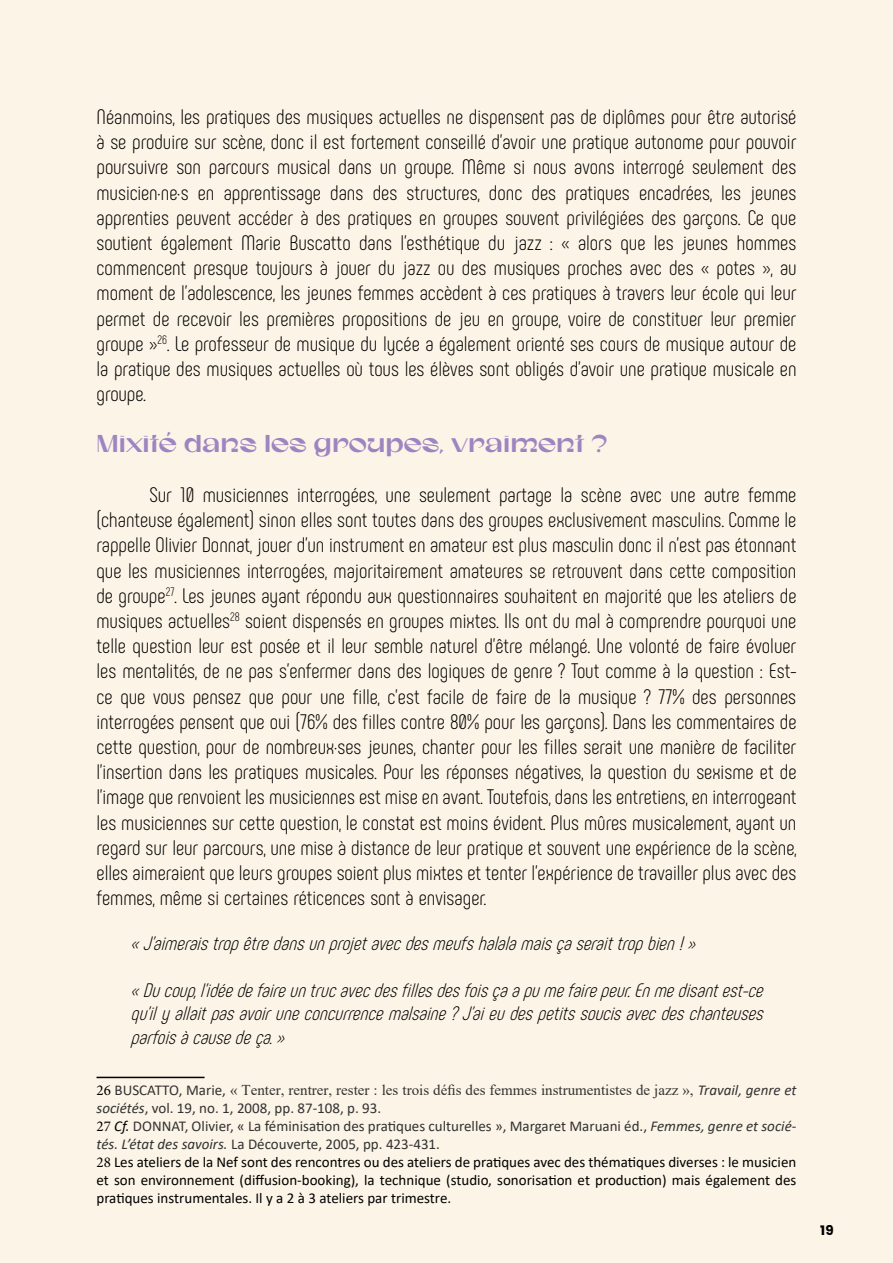
<style>
.page{position:relative;width:893px;height:1263px;background:#fcf4e6}
.page>*{position:absolute;margin:0;border:0;box-sizing:border-box;transform-origin:0 0}
.t1{font:300 21px/25.2px "Phenomena";color:#000;text-align:justify}
.t2{font:21px "Gunter";color:#9e85c1}
.t3{font:italic 300 19.5px/23.4px "Phenomena";color:#000;text-align:justify}
.t4{font:15px/18px "Calibri";color:#000}
.t5{font:15px "Times New Roman";color:#323232}
.t6{font:700 13.5px "Poppins";color:#000}
.s1{font-family:"Minion Pro";color:#000}
.s2{font-family:"Calibri"}
.s3{font-family:"Calibri";font-style:italic}
.s4{font-style:italic;color:#323232}
.s5{color:#323232}
.s6{font-family:"Minion Pro"}
.s7{font-style:italic}
</style>
<div class="page">
<hr style="left:97px;top:1077px;width:108px;height:1px;background:#000">
<p class="t1" style="left:97px;top:104px;width:702px">Néanmoins, les pratiques des musiques actuelles ne dispensent pas de diplômes pour être autorisé à se produire sur scène, donc il est fortement conseillé d’avoir une pratique autonome pour pouvoir poursuivre son parcours musical dans un groupe. Même si nous avons interrogé seulement des musicien·ne·s en apprentissage dans des structures, donc des pratiques encadrées, les jeunes apprenties peuvent accéder à des pratiques en groupes souvent privilégiées des garçons. Ce que soutient également Marie Buscatto dans l’esthétique du jazz : « alors que les jeunes hommes commencent presque toujours à jouer du jazz ou des musiques proches avec des « potes », au moment de l’adolescence, les jeunes femmes accèdent à ces pratiques à travers leur école qui leur permet de recevoir les premières propositions de jeu en groupe, voire de constituer leur premier groupe »<sup>26</sup>. Le professeur de musique du lycée a également orienté ses cours de musique autour de la pratique des musiques actuelles où tous les élèves sont obligés d’avoir une pratique musicale en groupe.</p>
<p class="t2" style="left:97px;top:428px;width:512px">Mixité dans les groupes, vraiment ?</p>
<p class="t1" style="left:97px;top:482px;width:701px;text-indent:53px">Sur 10 musiciennes interrogées, une seulement partage la scène avec une autre femme (chanteuse également) sinon elles sont toutes dans des groupes exclusivement masculins. Comme le rappelle Olivier Donnat, jouer d’un instrument en amateur est plus masculin donc il n’est pas étonnant que les musiciennes interrogées, majoritairement amateures se retrouvent dans cette composition de groupe<sup>27</sup>. Les jeunes ayant répondu aux questionnaires souhaitent en majorité que les ateliers de musiques actuelles<sup>28</sup> soient dispensés en groupes mixtes. Ils ont du mal à comprendre pourquoi une telle question leur est posée et il leur semble naturel d’être mélangé. Une volonté de faire évoluer les mentalités, de ne pas s’enfermer dans des logiques de genre ? Tout comme à la question : Est&shy;ce que vous pensez que pour une fille, c’est facile de faire de la musique ? 77% des personnes interrogées pensent que oui (76% des filles contre 80% pour les garçons). Dans les commentaires de cette question, pour de nombreux·ses jeunes, chanter pour les filles serait une manière de faciliter l’insertion dans les pratiques musicales. Pour les réponses négatives, la question du sexisme et de l’image que renvoient les musiciennes est mise en avant. Toutefois, dans les entretiens, en interrogeant les musiciennes sur cette question, le constat est moins évident. Plus mûres musicalement, ayant un regard sur leur parcours, une mise à distance de leur pratique et souvent une expérience de la scène, elles aimeraient que leurs groupes soient plus mixtes et tenter l’expérience de travailler plus avec des femmes, même si certaines réticences sont à envisager.</p>
<p class="t3" style="left:131px;top:932px;width:572px">« J’aimeraistropêtredansunprojetavecdesmeufshalalamaisçaseraittropbien!»</p>
<p class="t3" style="left:131px;top:978px;width:639px">« Ducoup,l’idéedefaireuntrucavecdesfillesdesfoisçaapumefairepeur.Enmedisantest-ce qu’ilyallaitpasavoiruneconcurrencemalsaine?J’aieudespetitssoucisavecdeschanteuses parfoisàcausedeça.»</p>
<p class="t5" style="left:97px;top:1080px;width:701px"><span class="s1">26</span> <span class="s2">BUSCATTO, Marie,</span> « Tenter, rentrer, rester : les trois défis des femmes instrumentistes de jazz », <span class="s3">Travail, genre et</span></p>
<p class="t4" style="left:97px;top:1099px;width:701px"><span class="s4">sociétés</span><span class="s5">, vol. 19, no. 1, 2008, pp. 87-108, p. 93.<br></span><span class="s6">27</span> <span class="s7">Cf.</span> <span class="s5">DONNAT, Olivier, « La féminisation des pratiques culturelles », Margaret Maruani éd.,</span> <span class="s4">Femmes, genre et socié&shy;tés. L’état des savoirs.</span> <span class="s5">La Découverte, 2005, pp. 423-431.<br></span><span class="s6">28</span> Les ateliers de la Nef sont des rencontres ou des ateliers de pratiques avec des thématiques diverses : le musicien et son environnement (diffusion-booking), la technique (studio, sonorisation et production) mais également des pratiques instrumentales. Il y a 2 à 3 ateliers par trimestre.</p>
<p class="t6" style="left:820px;top:1222px;width:15px">19</p>
</div>
